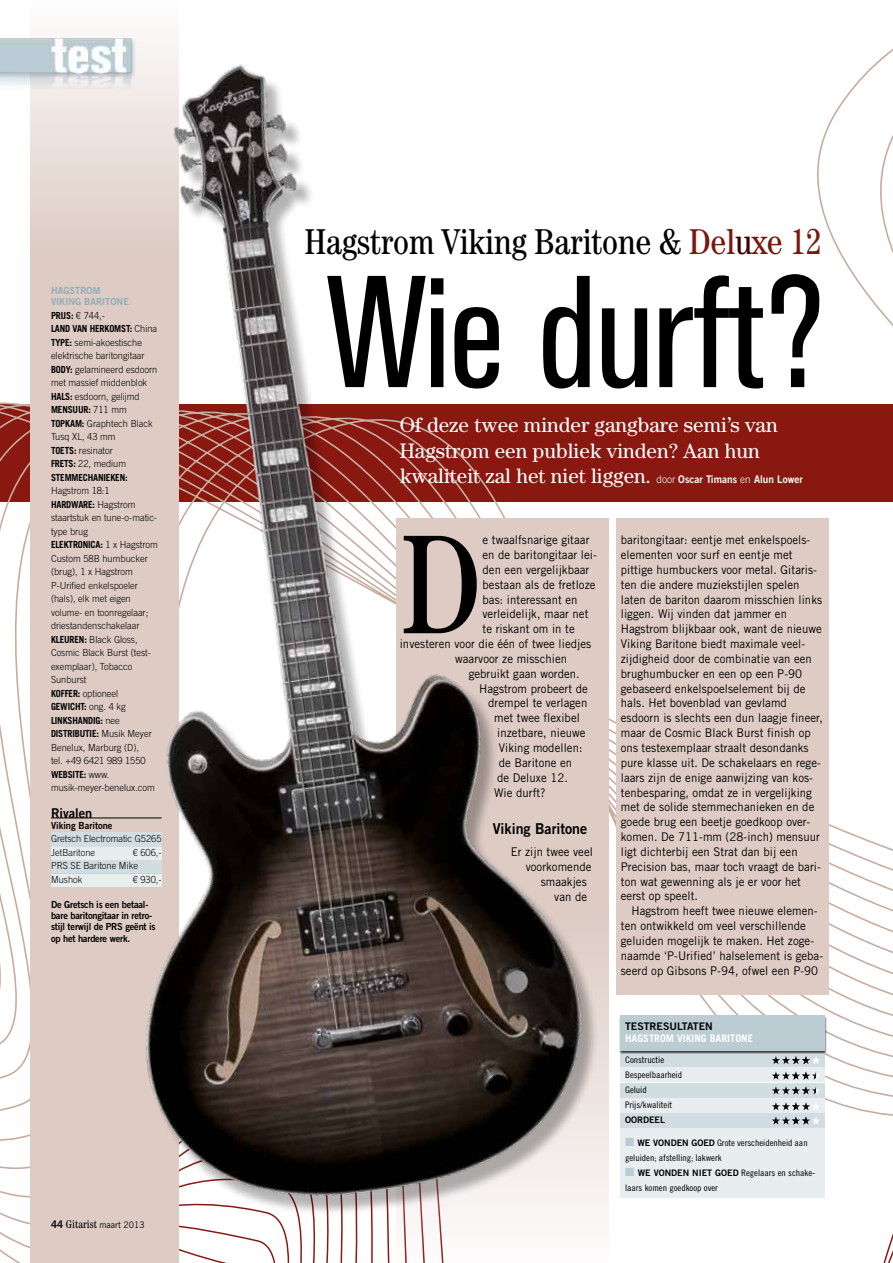
<style>
.page{position:relative;width:893px;height:1263px;background:#fff}
.page>*{position:absolute;margin:0;border:0;box-sizing:border-box;transform-origin:0 0}
.t1{font:condensed 157.5px "Akzidenz Grotesk BE";letter-spacing:-.01em;color:#000}
.t2{font:condensed 141.45px "Century Std";color:#000;scale:.95 1}
.t3{font:condensed 36px "Century Std";letter-spacing:-.01em;color:#000}
.t4{font:21px/25.5px "Century Std";color:#fff}
.t5{font:15px "Trade Gothic LT Std Bd 2";color:#000;scale:.95 1}
.t6{font:13.5px "Trade Gothic LT Std Bd 2";color:#000;scale:.95 1}
.t7{font:12px/14.9px "Trade Gothic LT Std";letter-spacing:.005em;color:#000;scale:.95 1}
.t8{font:700 10.5px "Trade Gothic LT Std";color:#fff}
.t9{font:10.5px "Trade Gothic LT Std Bd 2";color:#000}
.t10{font:300 9.75px/13.5px "Trade Gothic LT Std";color:#000;scale:.95 1}
.t11{font:9.75px/11.2px "Trade Gothic LT Std Bd 2";letter-spacing:-.02em;color:#000;scale:.95 1}
.t12{font:9.75px/11.2px "Trade Gothic LT Std Bd 2";color:#8eadb7;scale:.95 1}
.t13{font:9.75px "Trade Gothic LT Std Bd 2";color:#000;scale:.95 1}
.t14{font:9px/15px "Trade Gothic LT Std Cn 18";letter-spacing:-.005em;color:#000;scale:1.1 1}
.t15{font:9px "Trade Gothic LT Std";letter-spacing:.005em;color:#000;scale:.95 1}
.t16{font:9px "Trade Gothic LT Std Bd 2";color:#000}
.s1{font-weight:700}
.s2{font-family:"Trade Gothic LT Std Bd 2";font-size:10.5px}
.s3{font-family:"Century Std";font-stretch:condensed;font-size:11.25px}
.s4{color:#7b170e}
.s5{color:#380500}
.s6{font-family:"Trade Gothic LT Std";font-weight:300;font-size:10.5px}
.s7{color:#bbccd3}
.s8{font-family:"Trade Gothic LT Std Bd 2"}
</style>
<div class="page">
<svg style="left:671px;top:48px;width:222px;height:1215px"></svg>
<div style="left:617px;top:519px;width:212px;height:476px;background:#ddcbc4"></div>
<img style="left:0;top:38px;width:671px;height:1225px">
<div style="left:621px;top:1127px;width:204px;height:71px;background:#e8eef0"></div>
<div style="left:621px;top:1046px;width:204px;height:21px;background:#d1dde1"></div>
<div style="left:619px;top:1015px;width:208px;height:39px;background:#000;opacity:.75"></div>
<div style="left:621px;top:1015px;width:204px;height:35px;background:#bbccd3"></div>
<div style="left:621px;top:1083px;width:204px;height:15px;background:#d1dde1"></div>
<div style="left:621px;top:1113px;width:204px;height:15px;background:#d1dde1"></div>
<div style="left:621px;top:1067px;width:204px;height:15px;background:#e8eef0"></div>
<div style="left:621px;top:1098px;width:204px;height:15px;background:#e8eef0"></div>
<svg style="left:772px;top:1102px;width:48px;height:8px"></svg>
<svg style="left:772px;top:1116px;width:48px;height:8px"></svg>
<svg style="left:772px;top:1056px;width:48px;height:8px"></svg>
<svg style="left:772px;top:1071px;width:47px;height:9px"></svg>
<svg style="left:772px;top:1086px;width:48px;height:8px"></svg>
<p class="t12" style="left:51px;top:285px;width:84px">HAGSTROM<br>VIKING BARITONE</p>
<p class="t10" style="left:51px;top:308px;width:114px"><span class="s1">PRIJS:</span> € 744,-<br><span class="s1">LAND VAN HERKOMST:</span> China<br><span class="s1">TYPE:</span> semi-akoestische elektrische baritongitaar<br><span class="s1">BODY:</span> gelamineerd esdoorn met massief middenblok<br><span class="s1">HALS:</span> esdoorn, gelijmd<br><span class="s1">MENSUUR:</span> 711 mm<br><span class="s1">TOPKAM:</span> Graphtech Black<br>Tusq XL, 43 mm<br><span class="s1">TOETS:</span> resinator<br><span class="s1">FRETS:</span> 22, medium<br><span class="s1">STEMMECHANIEKEN:</span></p>
<p class="t10" style="left:51px;top:484px;width:114px">Hagstrom 18:1<br><span class="s1">HARDWARE:</span> Hagstrom staartstuk en tune-o-matic&shy;type brug<br><span class="s1">ELEKTRONICA:</span> 1 x Hagstrom<br>Custom 58B humbucker (brug), 1 x Hagstrom<br>P-Urified enkelspoeler (hals), elk met eigen volume- en toonregelaar; driestandenschakelaar<br><span class="s1">KLEUREN:</span> Black Gloss,<br>Cosmic Black Burst (test&shy;exemplaar), Tobacco<br>Sunburst<br><span class="s1">KOFFER:</span> optioneel<br><span class="s1">GEWICHT:</span> ong. 4 kg<br><span class="s1">LINKSHANDIG:</span> nee<br><span class="s1">DISTRIBUTIE:</span> Musik Meyer<br>Benelux, Marburg (D),<br>tel. +49 6421 989 1550<br><span class="s1">WEBSITE:</span> www. musik-meyer-benelux.com</p>
<p class="t6" style="left:51px;top:804px;width:45px">Rivalen</p>
<p class="t13" style="left:51px;top:819px;width:66px">Viking Baritone</p>
<p class="t10" style="left:51px;top:832px;width:118px">Gretsch Electromatic G5265<br>JetBaritone</p>
<p class="t10" style="left:51px;top:846px;width:118px;text-indent:82px">€ 606,-<br>PRS SE Baritone Mike<br>Mushok</p>
<p class="t10" style="left:133px;top:873px;width:32px">€ 930,-</p>
<p class="t11" style="left:51px;top:898px;width:112px">De Gretsch is een betaal&shy;bare baritongitaar in retro&shy;stijl terwijl de PRS geënt is op het hardere werk.</p>
<p class="t15" style="left:51px;top:1219px;width:100px"><span class="s2">44</span> <span class="s3">Gitarist</span> maart 2013</p>
<h3 class="t3" style="left:305px;top:221px;width:519px">Hagstrom Viking Baritone &amp; <span class="s4">Del</span><span class="s5">u</span><span class="s4">xe 12</span></h3>
<h1 class="t1" style="left:327px;top:245px;width:499px">Wie durft?</h1>
<h3 class="t4" style="left:400px;top:412px;width:405px">Of deze twee minder gangbare semi’s van<br>Hagstrom een publiek vinden? Aan hun kwaliteit zal het niet liggen. <span class="s6">door</span> <span class="s2">Oscar Timans</span> <span class="s6">en</span> <span class="s2">Alun Lower</span></h3>
<h2 class="t2" style="left:400px;top:501px;width:88px">D</h2>
<p class="t7" style="left:482px;top:532px;width:114px">e twaalfsnarige gitaar</p>
<p class="t7" style="left:482px;top:547px;width:122px">en de baritongitaar lei-</p>
<p class="t7" style="left:482px;top:562px;width:114px">den een vergelijkbaar</p>
<p class="t7" style="left:482px;top:577px;width:120px">bestaan als de fretloze</p>
<p class="t7" style="left:482px;top:592px;width:102px">bas: interessant en</p>
<p class="t7" style="left:482px;top:606px;width:113px">verleidelijk, maar net</p>
<p class="t7" style="left:482px;top:621px;width:99px">te riskant om in te</p>
<p class="t7" style="left:400px;top:636px;width:203px">investeren voor die één of twee liedjes</p>
<p class="t7" style="left:455px;top:651px;width:119px">waarvoor ze misschien</p>
<p class="t7" style="left:469px;top:666px;width:118px">gebruikt gaan worden.</p>
<p class="t7" style="left:479px;top:681px;width:116px">Hagstrom probeert de</p>
<p class="t7" style="left:488px;top:695px;width:106px">drempel te verlagen</p>
<p class="t7" style="left:494px;top:710px;width:92px">met twee flexibel</p>
<p class="t7" style="left:497px;top:725px;width:94px">inzetbare, nieuwe</p>
<p class="t7" style="left:499px;top:740px;width:90px">Viking modellen:</p>
<p class="t7" style="left:499px;top:755px;width:79px">de Baritone en</p>
<p class="t7" style="left:497px;top:770px;width:76px">de Deluxe 12.</p>
<p class="t7" style="left:494px;top:785px;width:55px">Wie durft?</p>
<p class="t5" style="left:493px;top:820px;width:101px">Viking Baritone</p>
<p class="t7" style="left:511px;top:844px;width:88px">Er zijn twee veel</p>
<p class="t7" style="left:526px;top:859px;width:71px">voorkomende</p>
<p class="t7" style="left:541px;top:874px;width:50px">smaakjes</p>
<p class="t7" style="left:554px;top:889px;width:36px">van de</p>
<p class="t7" style="left:621px;top:532px;width:214px">baritongitaar: eentje met enkelspoels&shy;elementen voor surf en eentje met pittige humbuckers voor metal. Gitaris&shy;ten die andere muziekstijlen spelen laten de bariton daarom misschien links liggen. Wij vinden dat jammer en Hagstrom blijkbaar ook, want de nieuwe Viking Baritone biedt maximale veel&shy;zijdigheid door de combinatie van een brughumbucker en een op een P-90 gebaseerd enkelspoelselement bij de hals. Het bovenblad van gevlamd esdoorn is slechts een dun laagje fineer, maar de Cosmic Black Burst finish op ons testexemplaar straalt desondanks pure klasse uit. De schakelaars en rege&shy;laars zijn de enige aanwijzing van kos&shy;tenbesparing, omdat ze in vergelijking met de solide stemmechanieken en de goede brug een beetje goedkoop over&shy;komen. De 711-mm (28-inch) mensuur ligt dichterbij een Strat dan bij een Precision bas, maar toch vraagt de bari&shy;ton wat gewenning als je er voor het eerst op speelt.</p>
<p class="t7" style="left:621px;top:903px;width:214px;text-indent:11px">Hagstrom heeft twee nieuwe elemen&shy;ten ontwikkeld om veel verschillende geluiden mogelijk te maken. Het zoge&shy;naamde ‘P-Urified’ halselement is geba&shy;seerd op Gibsons P-94, ofwel een P-90</p>
<p class="t9" style="left:625px;top:1020px;width:89px">TESTRESULTATEN</p>
<p class="t8" style="left:625px;top:1032px;width:129px">HAGSTROM VIKING BARITONE</p>
<p class="t14" style="left:625px;top:1053px;width:53px">Constructie<br>Bespeelbaarheid<br>Geluid<br>Prijs/kwaliteit</p>
<p class="t16" style="left:625px;top:1115px;width:42px">OORDEEL</p>
<p class="t14" style="left:625px;top:1135px;width:168px"><span class="s7">■</span> <span class="s8">WE VONDEN GOED</span> Grote verscheidenheid aan geluiden; afstelling; lakwerk</p>
<p class="t14" style="left:625px;top:1165px;width:175px"><span class="s7">■</span> <span class="s8">WE VONDEN NIET GOED</span> Regelaars en schake&shy;laars komen goedkoop over</p>
</div>
